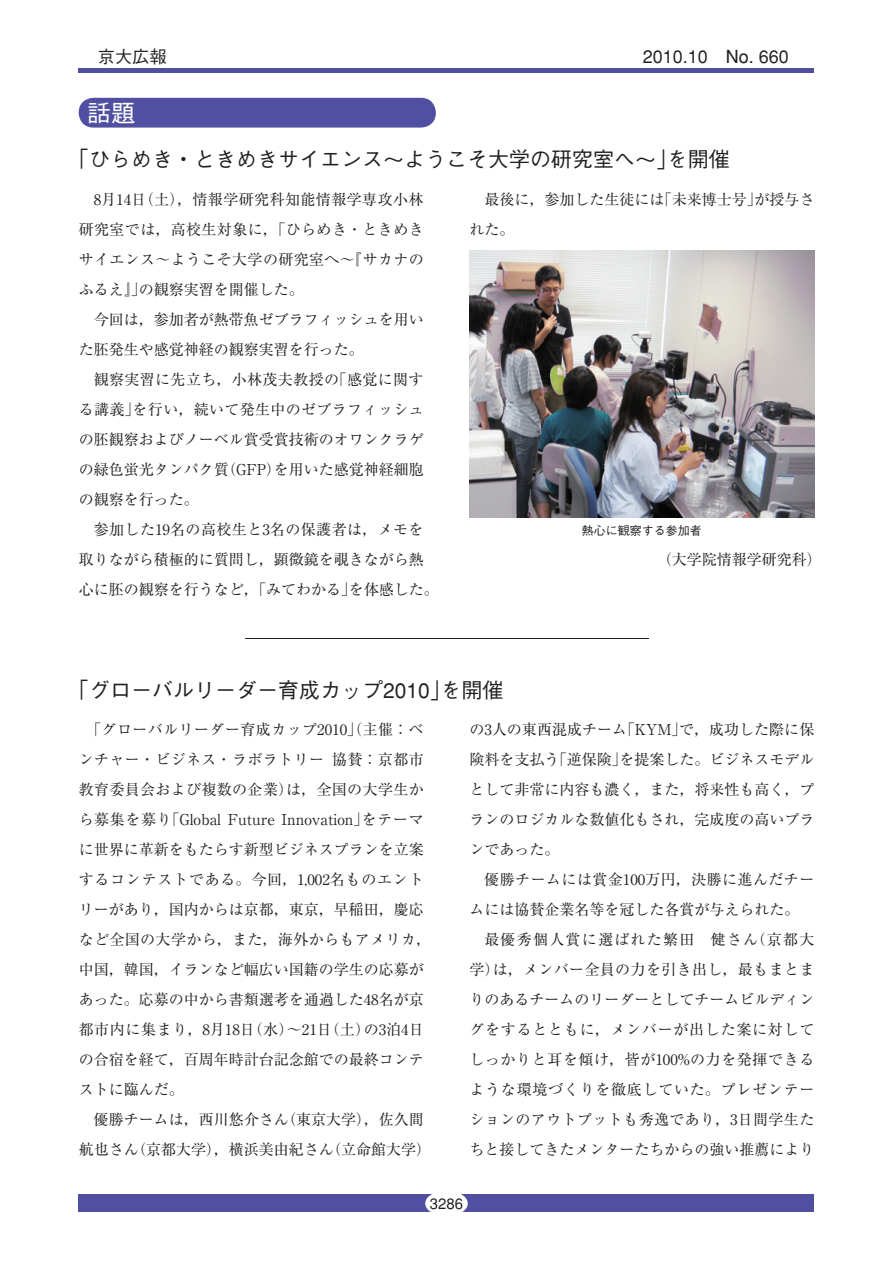
<style>
.page{position:relative;width:893px;height:1263px;background:#fff}
.page>*{position:absolute;margin:0;border:0;box-sizing:border-box;transform-origin:0 0}
.t1{font:500 24px "Gothic BBB";color:#fff}
.t2{font:500 21px "Gothic BBB";color:#231f20}
.t3{font:500 18px "Gothic BBB";color:#231f20}
.t4{font:500 17.25px "Gothic BBB";color:#231f20}
.t5{font:15px/30px "Ryumin";color:#231f20}
.t6{font:15px "Ryumin";letter-spacing:.025em;color:#231f20}
.t7{font:15px "Ryumin";letter-spacing:.05em;color:#231f20}
.t8{font:15px "Ryumin";letter-spacing:.04em;color:#231f20}
.t9{font:15px "Ryumin";letter-spacing:.03em;color:#231f20}
.t10{font:15px "Ryumin";letter-spacing:.085em;color:#231f20}
.t11{font:500 15px "Gothic BBB";color:#231f20}
.t12{font:500 12px "Gothic BBB";color:#231f20}
</style>
<div class="page">
<div style="left:79px;top:98px;width:357px;height:30px;background:#504fa1"></div>
<hr style="left:245px;top:638px;width:403px;height:1px;background:#231f20">
<img style="left:469px;top:251px;width:345px;height:266px">
<div style="left:79px;top:1195px;width:735px;height:17px;background:#504fa1"></div>
<div style="left:425px;top:1191px;width:43px;height:25px;background:#fff;border-radius:50%"></div>
<hr style="left:79px;top:68px;width:735px;height:4px;background:#504fa1">
<p class="t4" style="left:98px;top:47px;width:70px">京大広報</p>
<p class="t3" style="left:643px;top:46px;width:148px">2010.10　No. 660</p>
<h1 class="t1" style="left:87px;top:99px;width:49px">話題</h1>
<h2 class="t2" style="left:68px;top:147px;width:663px">「ひらめき・ときめきサイエンス～ようこそ大学の研究室へ～」を開催</h2>
<p class="t5" style="left:79px;top:184px;width:347px;text-align:justify;text-indent:15px">8月14日（土），情報学研究科知能情報学専攻小林研究室では，高校生対象に，「ひらめき・ときめきサイエンス～ようこそ大学の研究室へ～『サカナのふるえ』」の観察実習を開催した。</p>
<p class="t5" style="left:79px;top:304px;width:347px;text-indent:15px">今回は，参加者が熱帯魚ゼブラフィッシュを用いた胚発生や感覚神経の観察実習を行った。</p>
<p class="t5" style="left:79px;top:364px;width:347px;text-align:justify;text-indent:15px">観察実習に先立ち，小林茂夫教授の「感覚に関する講義」を行い，続いて発生中のゼブラフィッシュの胚観察およびノーベル賞受賞技術のオワンクラゲの緑色蛍光タンパク質（GFP）を用いた感覚神経細胞の観察を行った。</p>
<p class="t5" style="left:79px;top:514px;width:361px;text-indent:15px">参加した19名の高校生と3名の保護者は，メモを取りながら積極的に質問し，顕微鏡を覗きながら熱心に胚の観察を行うなど，「みてわかる」を体感した。</p>
<p class="t5" style="left:469px;top:184px;width:347px;text-indent:15px">最後に，参加した生徒には「未来博士号」が授与された。</p>
<p class="t12" style="left:582px;top:524px;width:121px">熱心に観察する参加者</p>
<p class="t5" style="left:657px;top:544px;width:166px">（大学院情報学研究科）</p>
<h2 class="t2" style="left:68px;top:678px;width:437px">「グローバルリーダー育成カップ2010」を開催</h2>
<p class="t5" style="left:79px;top:714px;width:354px;text-indent:8px">「グローバルリーダー育成カップ2010」（主催：ベンチャー・ビジネス・ラボラトリー 協賛：京都市教育委員会および複数の企業）は，全国の大学生から募集を募り「Global Future Innovation」をテーマに世界に革新をもたらす新型ビジネスプランを立案するコンテストである。今回，1,002名ものエントリーがあり，国内からは京都，東京，早稲田，慶応など全国の大学から，また，海外からもアメリカ，中国，韓国，イランなど幅広い国籍の学生の応募があった。応募の中から書類選考を通過した48名が京都市内に集まり，8月18日（水）～21日（土）の3泊4日の合宿を経て，百周年時計台記念館での最終コンテストに臨んだ。</p>
<p class="t5" style="left:79px;top:1104px;width:354px;text-align:center">優勝チームは，西川悠介さん（東京大学），佐久間<br>航也さん（京都大学），横浜美由紀さん（立命館大学）</p>
<p class="t5" style="left:469px;top:714px;width:347px;text-align:justify">の3人の東西混成チーム「KYM」で，成功した際に保険料を支払う「逆保険」を提案した。ビジネスモデルとして非常に内容も濃く，また，将来性も高く，プランのロジカルな数値化もされ，完成度の高いプランであった。</p>
<p class="t9" style="left:484px;top:871px;width:331px">優勝チームには賞金100万円，決勝に進んだチー</p>
<p class="t5" style="left:469px;top:894px;width:331px">ムには協賛企業名等を冠した各賞が与えられた。</p>
<p class="t10" style="left:484px;top:931px;width:331px">最優秀個人賞に選ばれた繁田　健さん（京都大</p>
<p class="t6" style="left:469px;top:961px;width:346px">学）は，メンバー全員の力を引き出し，最もまとま</p>
<p class="t5" style="left:469px;top:984px;width:346px">りのあるチームのリーダーとしてチームビルディン</p>
<p class="t7" style="left:469px;top:1021px;width:346px">グをするとともに，メンバーが出した案に対して</p>
<p class="t8" style="left:469px;top:1051px;width:346px">しっかりと耳を傾け，皆が100%の力を発揮できる</p>
<p class="t7" style="left:469px;top:1081px;width:346px">ような環境づくりを徹底していた。プレゼンテー</p>
<p class="t6" style="left:469px;top:1111px;width:346px">ションのアウトプットも秀逸であり，3日間学生た</p>
<p class="t5" style="left:469px;top:1134px;width:346px">ちと接してきたメンターたちからの強い推薦により</p>
<p class="t11" style="left:430px;top:1195px;width:35px">3286</p>
</div>
